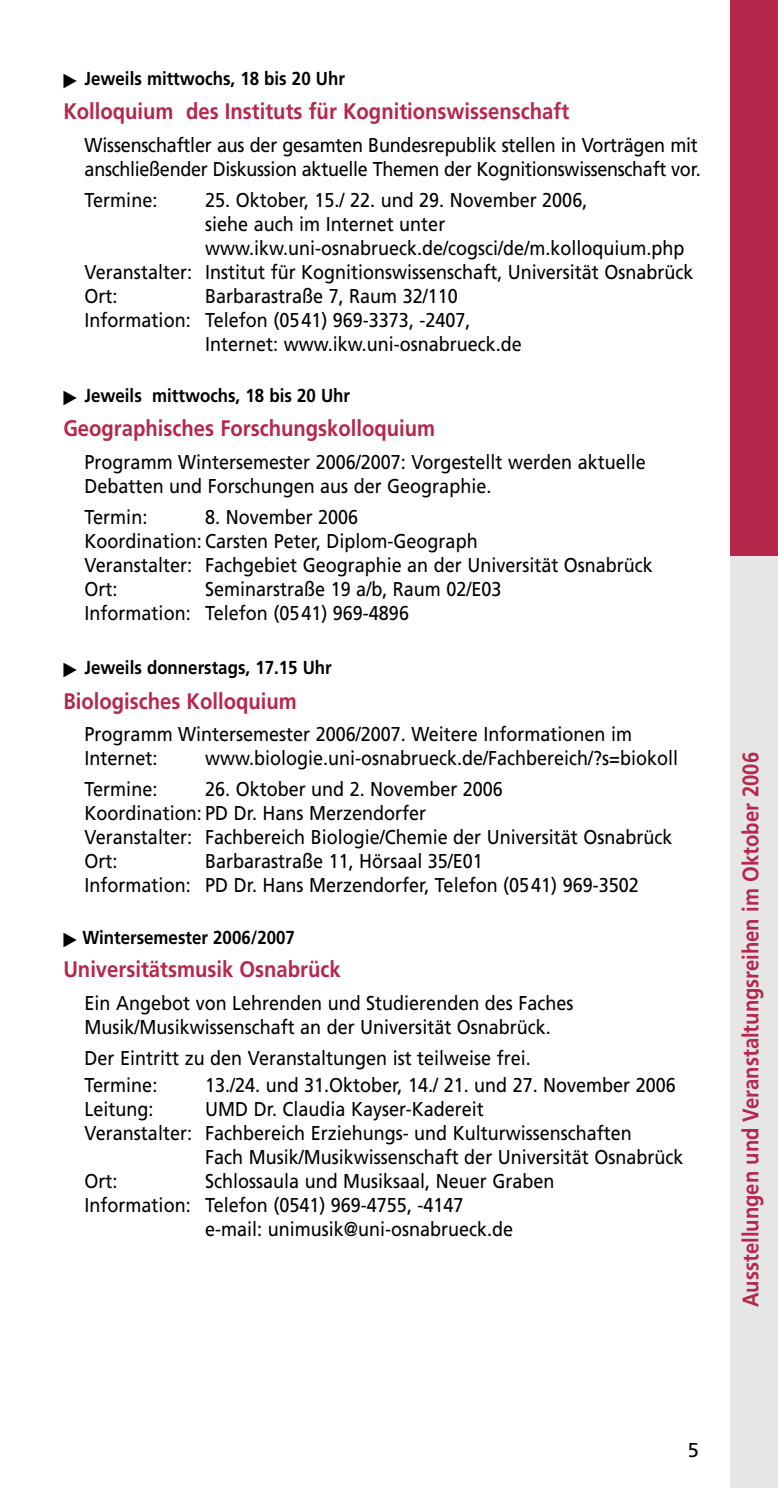
<style>
.page{position:relative;width:778px;height:1488px;background:#fff}
.page>*{position:absolute;margin:0;border:0;box-sizing:border-box;transform-origin:0 0}
.t1{font:700 22.5px "Frutiger";color:#b6274c;scale:.9 1}
.t2{font:20px/24px "Frutiger";color:#000;scale:.9 1}
.t3{font:20px "Frutiger";color:#000}
.t4{font:700 18.75px "Frutiger";color:#000;scale:.9 1}
</style>
<div class="page">
<div style="left:729px;top:0;width:49px;height:1487px;background:#b6274c"></div>
<div style="left:729px;top:556px;width:49px;height:931px;background:#e6e6e6"></div>
<p class="t4" style="left:85px;top:71px;width:291px">Jeweils mittwochs, 18 bis 20 Uhr</p>
<p class="t1" style="left:63px;top:102px;width:563px">Kolloquium des Instituts für Kognitionswissenschaft</p>
<p class="t2" style="left:85px;top:134px;width:686px">Wissenschaftler aus der gesamten Bundesrepublik stellen in Vorträgen mit anschließender Diskussion aktuelle Themen der Kognitionswissenschaft vor.</p>
<p class="t2" style="left:85px;top:189px;width:82px">Termine:</p>
<p class="t2" style="left:205px;top:189px;width:426px">25. Oktober, 15./ 22. und 29. November 2006,</p>
<p class="t2" style="left:205px;top:213px;width:268px">siehe auch im Internet unter</p>
<p class="t2" style="left:205px;top:237px;width:534px">www.ikw.uni-osnabrueck.de/cogsci/de/m.kolloquium.php</p>
<p class="t2" style="left:85px;top:261px;width:678px">Veranstalter: Institut für Kognitionswissenschaft, Universität Osnabrück</p>
<p class="t2" style="left:85px;top:285px;width:38px">Ort:</p>
<p class="t2" style="left:205px;top:285px;width:282px">Barbarastraße 7, Raum 32/110</p>
<p class="t2" style="left:85px;top:309px;width:430px">Information: Telefon (0541) 969-3373, -2407,</p>
<p class="t2" style="left:205px;top:333px;width:353px">Internet: www.ikw.uni-osnabrueck.de</p>
<p class="t4" style="left:85px;top:388px;width:296px">Jeweils mittwochs, 18 bis 20 Uhr</p>
<p class="t1" style="left:63px;top:419px;width:415px">Geographisches Forschungskolloquium</p>
<p class="t2" style="left:85px;top:451px;width:625px">Programm Wintersemester 2006/2007: Vorgestellt werden aktuelle<br>Debatten und Forschungen aus der Geographie.</p>
<p class="t2" style="left:85px;top:506px;width:71px">Termin:</p>
<p class="t2" style="left:85px;top:506px;width:633px;text-indent:120px">8. November 2006<br>Koordination: Carsten Peter, Diplom-Geograph<br>Veranstalter: Fachgebiet Geographie an der Universität Osnabrück Ort:</p>
<p class="t2" style="left:85px;top:578px;width:464px;text-indent:120px">Seminarstraße 19 a/b, Raum 02/E03<br>Information: Telefon (0541) 969-4896</p>
<p class="t4" style="left:85px;top:660px;width:276px">Jeweils donnerstags, 17.15 Uhr</p>
<p class="t1" style="left:63px;top:691px;width:261px">Biologisches Kolloquium</p>
<p class="t2" style="left:85px;top:723px;width:609px">Programm Wintersemester 2006/2007. Weitere Informationen im<br>Internet:</p>
<p class="t2" style="left:205px;top:747px;width:527px">www.biologie.uni-osnabrueck.de/Fachbereich/?s=biokoll</p>
<p class="t2" style="left:85px;top:778px;width:654px;text-indent:120px">26. Oktober und 2. November 2006<br>Koordination: PD Dr. Hans Merzendorfer<br>Veranstalter: Fachbereich Biologie/Chemie der Universität Osnabrück Ort:</p>
<p class="t2" style="left:85px;top:778px;width:82px">Termine:</p>
<p class="t2" style="left:85px;top:850px;width:617px;text-indent:120px">Barbarastraße 11, Hörsaal 35/E01<br>Information: PD Dr. Hans Merzendorfer, Telefon (0541) 969-3502</p>
<p class="t4" style="left:82px;top:930px;width:238px">Wintersemester 2006/2007</p>
<p class="t1" style="left:63px;top:960px;width:310px">Universitätsmusik Osnabrück</p>
<p class="t2" style="left:85px;top:992px;width:544px">Ein Angebot von Lehrenden und Studierenden des Faches<br>Musik/Musikwissenschaft an der Universität Osnabrück.</p>
<p class="t2" style="left:85px;top:1045px;width:497px;line-height:27.5px">Der Eintritt zu den Veranstaltungen ist teilweise frei.<br>Termine:</p>
<p class="t2" style="left:205px;top:1074px;width:524px">13./24. und 31.Oktober, 14./ 21. und 27. November 2006</p>
<p class="t2" style="left:85px;top:1098px;width:78px">Leitung:</p>
<p class="t2" style="left:205px;top:1098px;width:311px">UMD Dr. Claudia Kayser-Kadereit</p>
<p class="t2" style="left:85px;top:1122px;width:609px">Veranstalter: Fachbereich Erziehungs- und Kulturwissenschaften</p>
<p class="t2" style="left:205px;top:1146px;width:533px">Fach Musik/Musikwissenschaft der Universität Osnabrück</p>
<p class="t2" style="left:85px;top:1170px;width:38px">Ort:</p>
<p class="t2" style="left:205px;top:1170px;width:389px">Schlossaula und Musiksaal, Neuer Graben</p>
<p class="t2" style="left:85px;top:1194px;width:422px">Information: Telefon (0541) 969-4755, -4147</p>
<p class="t2" style="left:205px;top:1218px;width:344px">e-mail: unimusik@uni-osnabrueck.de</p>
<p class="t1" style="left:741px;top:1307px;width:618px;rotate:-90deg">Ausstellungen und Veranstaltungsreihen im Oktober 2006</p>
<p class="t3" style="left:687px;top:1441px;width:13px">5</p>
</div>
